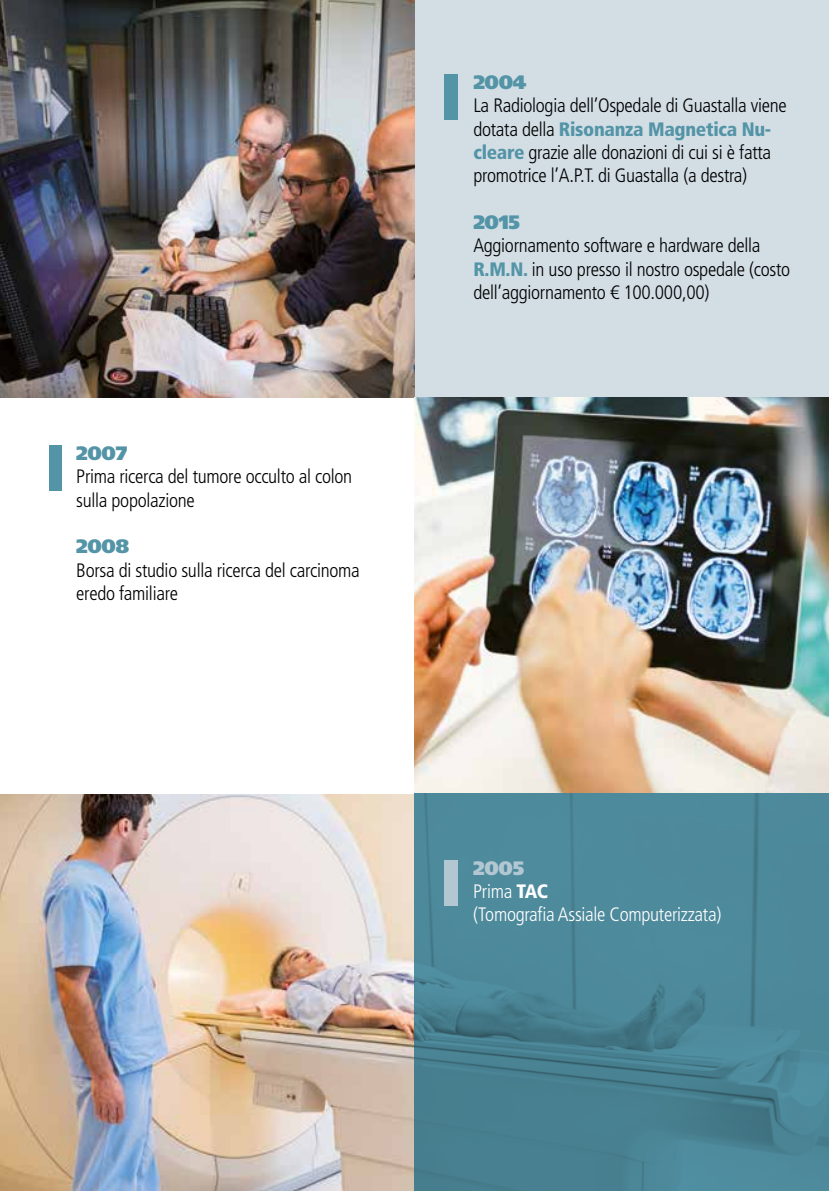
<style>
.page{position:relative;width:829px;height:1191px;background:#fff}
.page>*{position:absolute;margin:0;border:0;box-sizing:border-box;transform-origin:0 0}
.t1{font:300 condensed 19.43px/23.3px "Frutiger LT Std";letter-spacing:-.015em;color:#000}
.t2{font:300 condensed 19.43px/23.3px "Frutiger LT Std";letter-spacing:-.015em;color:#fff}
.t3{font:900 19.43px "Frutiger LT Std";letter-spacing:-.015em;color:#5394a7}
.s1{font-weight:900;color:#5394a7}
.s2{font-weight:900;font-stretch:normal;color:#b2c7d2}
.s3{font-weight:900}
</style>
<div class="page">
<svg style="left:828px;top:0;width:1px;height:16px"></svg>
<svg style="left:828px;top:1168px;width:1px;height:23px"></svg>
<div style="left:414px;top:0;width:414px;height:397px;background:#d2dde4"></div>
<img style="left:0;top:0;width:414px;height:397px">
<img style="left:0;top:794px;width:414px;height:397px">
<img style="left:414px;top:397px;width:414px;height:397px">
<div style="left:444px;top:74px;width:14px;height:46px;background:#5394a7"></div>
<div style="left:50px;top:445px;width:12px;height:46px;background:#5394a7"></div>
<svg style="left:414px;top:794px;width:414px;height:397px;background:#4a8596"></svg>
<div style="left:444px;top:860px;width:14px;height:46px;background:#b2c7d2"></div>
<p class="t3" style="left:76px;top:441px;width:52px">2007</p>
<p class="t1" style="left:76px;top:465px;width:277px">Prima ricerca del tumore occulto al colon sulla popolazione</p>
<p class="t3" style="left:76px;top:534px;width:54px">2008</p>
<p class="t1" style="left:76px;top:558px;width:285px">Borsa di studio sulla ricerca del carcinoma eredo familiare</p>
<p class="t3" style="left:473px;top:70px;width:55px">2004</p>
<p class="t1" style="left:473px;top:94px;width:315px">La Radiologia dell’Ospedale di Guastalla viene dotata della <span class="s1">Risonanza Magnetica Nu&shy;cleare</span> grazie alle donazioni di cui si è fatta promotrice l’A.P.T. di Guastalla (a destra)</p>
<p class="t3" style="left:473px;top:210px;width:48px">2015</p>
<p class="t1" style="left:473px;top:234px;width:318px">Aggiornamento software e hardware della<br><span class="s1">R.M.N.</span> in uso presso il nostro ospedale (costo dell’aggiornamento € 100.000,00)</p>
<p class="t2" style="left:473px;top:856px;width:250px"><span class="s2">2005<br></span>Prima <span class="s3">TAC<br></span>(Tomografia Assiale Computerizzata)</p>
</div>
